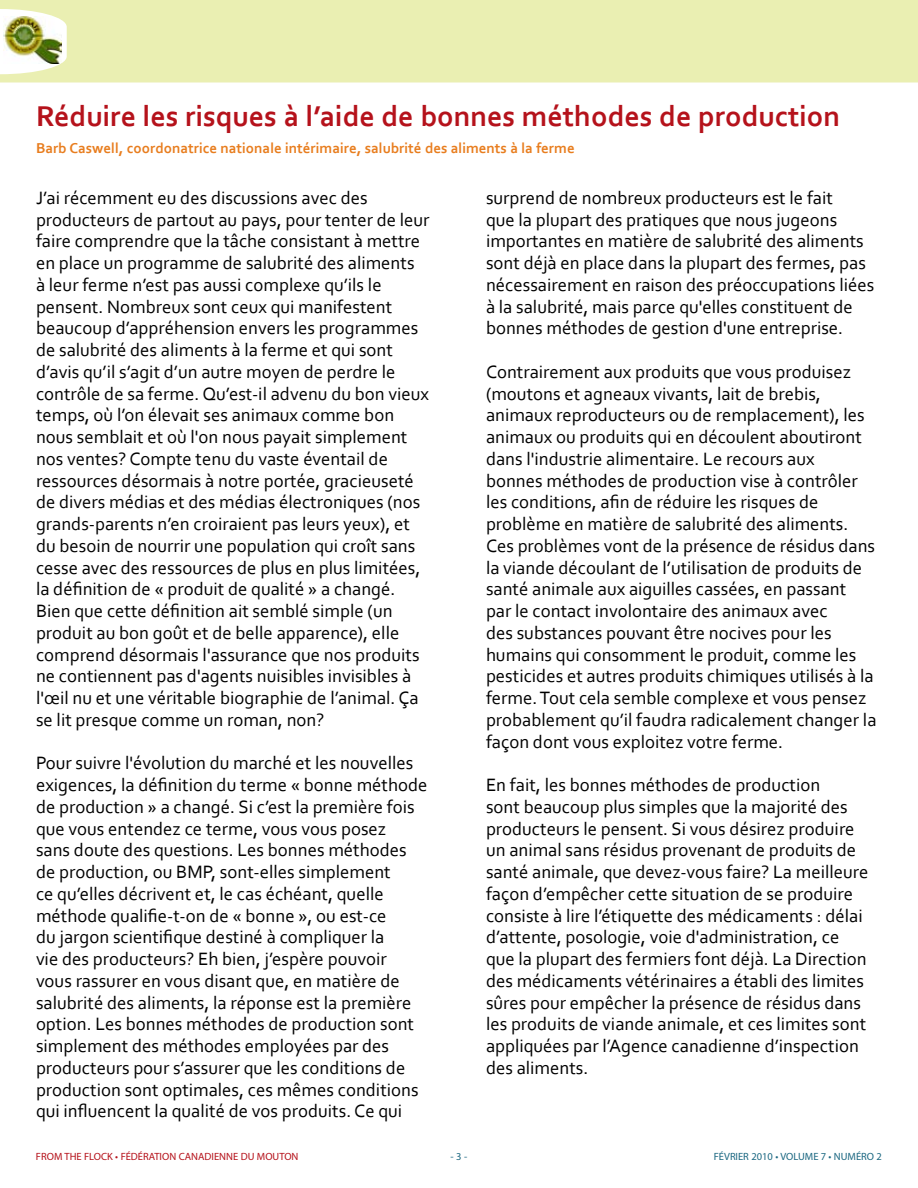
<style>
.page{position:relative;width:918px;height:1188px;background:#fff}
.page>*{position:absolute;margin:0;border:0;box-sizing:border-box;transform-origin:0 0}
.t1{font:700 30px "Corbel";color:#b5121b}
.t2{font:18.75px/21.8px "Corbel";color:#000}
.t3{font:700 15px "Corbel";color:#e87d1e}
.t4{font:10.5px "Myriad Pro";color:#b5121b}
.t5{font:10.5px "Myriad Pro";color:#1c6882}
</style>
<div class="page">
<div style="left:0;top:0;width:918px;height:82px;background:#eaefb2"></div>
<h1 class="t1" style="left:36px;top:97px;width:806px">Réduire les risques à l’aide de bonnes méthodes de production</h1>
<p class="t3" style="left:36px;top:139px;width:540px">Barb Caswell, coordonatrice nationale intérimaire, salubrité des aliments à la ferme</p>
<p class="t2" style="left:36px;top:186px;width:395px">J’ai récemment eu des discussions avec des producteurs de partout au pays, pour tenter de leur faire comprendre que la tâche consistant à mettre en place un programme de salubrité des aliments<br>à leur ferme n’est pas aussi complexe qu’ils le pensent. Nombreux sont ceux qui manifestent beaucoup d’appréhension envers les programmes de salubrité des aliments à la ferme et qui sont d’avis qu’il s’agit d’un autre moyen de perdre le contrôle de sa ferme. Qu’est-il advenu du bon vieux temps, où l’on élevait ses animaux comme bon nous semblait et où l'on nous payait simplement nos ventes? Compte tenu du vaste éventail de ressources désormais à notre portée, gracieuseté de divers médias et des médias électroniques (nos grands-parents n’en croiraient pas leurs yeux), et du besoin de nourrir une population qui croît sans cesse avec des ressources de plus en plus limitées, la définition de « produit de qualité » a changé.<br>Bien que cette définition ait semblé simple (un produit au bon goût et de belle apparence), elle comprend désormais l'assurance que nos produits ne contiennent pas d'agents nuisibles invisibles à l'œil nu et une véritable biographie de l’animal. Ça se lit presque comme un roman, non?</p>
<p class="t2" style="left:36px;top:752px;width:393px">Pour suivre l'évolution du marché et les nouvelles exigences, la définition du terme « bonne méthode de production » a changé. Si c’est la première fois que vous entendez ce terme, vous vous posez<br>sans doute des questions. Les bonnes méthodes de production, ou BMP, sont-elles simplement<br>ce qu’elles décrivent et, le cas échéant, quelle méthode qualifie-t-on de « bonne », ou est-ce<br>du jargon scientifique destiné à compliquer la<br>vie des producteurs? Eh bien, j’espère pouvoir<br>vous rassurer en vous disant que, en matière de salubrité des aliments, la réponse est la première option. Les bonnes méthodes de production sont simplement des méthodes employées par des producteurs pour s’assurer que les conditions de production sont optimales, ces mêmes conditions qui influencent la qualité de vos produits. Ce qui</p>
<p class="t2" style="left:486px;top:186px;width:390px">surprend de nombreux producteurs est le fait<br>que la plupart des pratiques que nous jugeons importantes en matière de salubrité des aliments sont déjà en place dans la plupart des fermes, pas nécessairement en raison des préoccupations liées à la salubrité, mais parce qu'elles constituent de bonnes méthodes de gestion d'une entreprise.</p>
<p class="t2" style="left:486px;top:360px;width:392px">Contrairement aux produits que vous produisez (moutons et agneaux vivants, lait de brebis, animaux reproducteurs ou de remplacement), les animaux ou produits qui en découlent aboutiront dans l'industrie alimentaire. Le recours aux<br>bonnes méthodes de production vise à contrôler les conditions, afin de réduire les risques de problème en matière de salubrité des aliments.<br>Ces problèmes vont de la présence de résidus dans la viande découlant de l’utilisation de produits de santé animale aux aiguilles cassées, en passant<br>par le contact involontaire des animaux avec<br>des substances pouvant être nocives pour les humains qui consomment le produit, comme les pesticides et autres produits chimiques utilisés à la ferme. Tout cela semble complexe et vous pensez probablement qu’il faudra radicalement changer la façon dont vous exploitez votre ferme.</p>
<p class="t2" style="left:486px;top:773px;width:384px">En fait, les bonnes méthodes de production<br>sont beaucoup plus simples que la majorité des producteurs le pensent. Si vous désirez produire un animal sans résidus provenant de produits de santé animale, que devez-vous faire? La meilleure façon d’empêcher cette situation de se produire consiste à lire l’étiquette des médicaments : délai d’attente, posologie, voie d'administration, ce que la plupart des fermiers font déjà. La Direction des médicaments vétérinaires a établi des limites sûres pour empêcher la présence de résidus dans les produits de viande animale, et ces limites sont appliquées par l’Agence canadienne d’inspection des aliments.</p>
<p class="t4" style="left:36px;top:1150px;width:264px">FROM THE FLOCK • FÉDÉRATION CANADIENNE DU MOUTON</p>
<p class="t5" style="left:451px;top:1150px;width:18px">- 3 -</p>
<p class="t5" style="left:714px;top:1150px;width:170px">FÉVRIER 2010 • VOLUME 7 • NUMÉRO 2</p>
</div>
